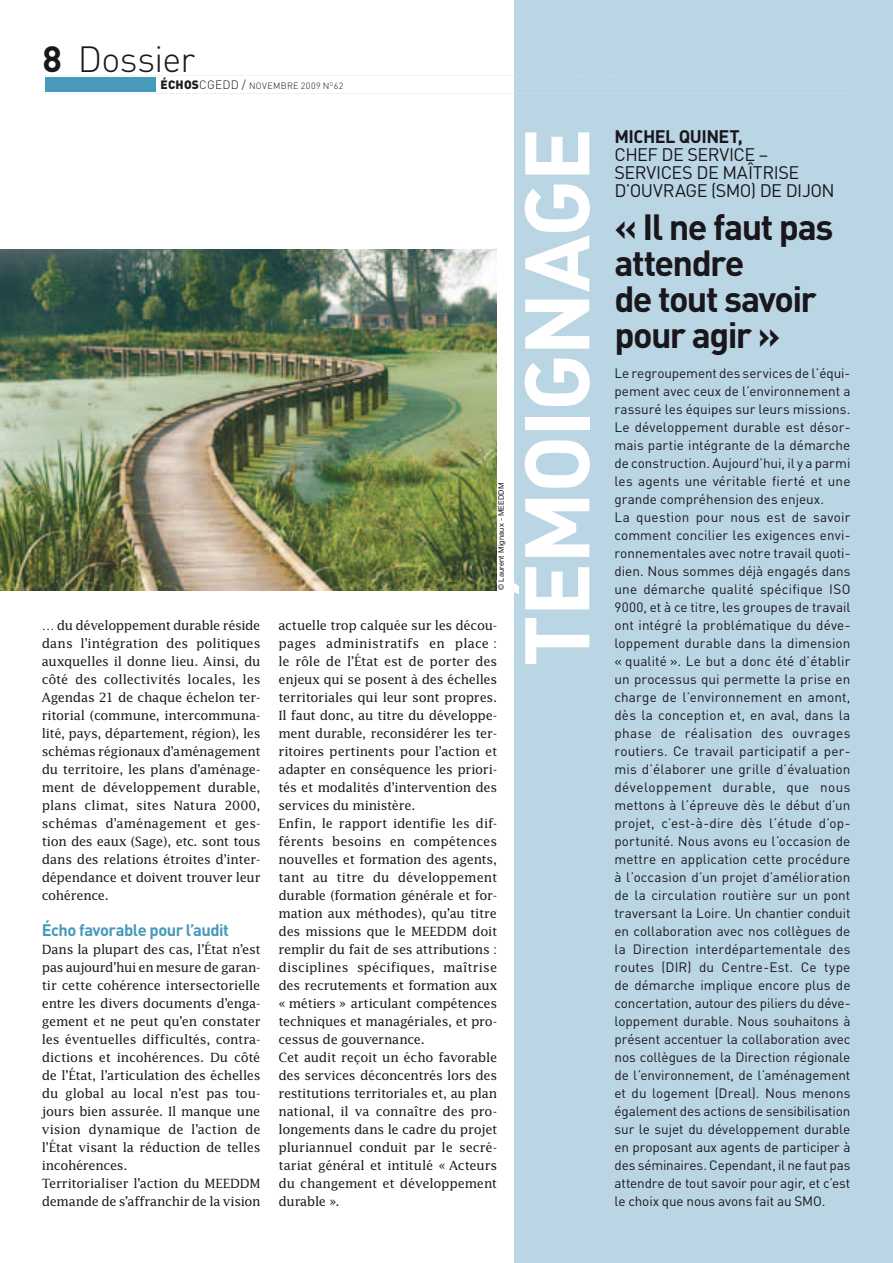
<style>
.page{position:relative;width:893px;height:1263px;background:#fff}
.page>*{position:absolute;margin:0;border:0;box-sizing:border-box;transform-origin:0 0}
.t1{font:700 90px "DIN";letter-spacing:-.02em;color:#fff}
.t2{font:700 36px/36px "DIN";letter-spacing:-.045em;color:#1a171c}
.t3{font:300 36px "DIN";letter-spacing:-.02em;color:#1a171c}
.t4{font:18px/18px "DIN";letter-spacing:-.03em;color:#1a171c}
.t5{font:700 18px "DIN";letter-spacing:-.03em;color:#1a171c}
.t6{font:700 16.5px "DIN";letter-spacing:-.03em;color:#489aba}
.t7{font:13.5px/18px "DIN";letter-spacing:.005em;color:#1a171c}
.t8{font:12.75px/18px "Lucida";letter-spacing:-.02em;color:#1a171c}
.t9{font:300 9px "DIN";letter-spacing:.035em;color:#1a171c}
.t10{font:7.5px "Helvetica Neue";letter-spacing:.02em;color:#1a171c}
.s1{font-weight:700}
.s2{font-weight:900;font-size:12px}
.s3{font-size:12px}
</style>
<div class="page">
<div style="left:514px;top:0;width:379px;height:1263px;background:#bad6e4"></div>
<svg style="left:46px;top:75px;width:468px;height:1px"></svg>
<div style="left:46px;top:77px;width:110px;height:15px;background:#489aba"></div>
<img style="left:0;top:249px;width:496px;height:341px">
<h2 class="t3" style="left:43px;top:37px;width:154px"><span class="s1">8</span> Dossier</h2>
<p class="t9" style="left:161px;top:81px;width:184px"><span class="s2">ÉCHOS</span><span class="s3">CGEDD /</span> NOVEMBRE 2009 N<sup>O</sup> 62</p>
<p class="t8" style="left:42px;top:616px;width:220px;text-align:justify">… du développement durable réside dans l’intégration des politiques auxquelles il donne lieu. Ainsi, du côté des collectivités locales, les Agendas 21 de chaque échelon ter&shy;ritorial (commune, intercommuna&shy;lité, pays, département, région), les schémas régionaux d’aménagement du territoire, les plans d’aménage&shy;ment de développement durable, plans climat, sites Natura 2000, schémas d’aménagement et ges&shy;tion des eaux (Sage), etc. sont tous dans des relations étroites d’inter&shy;dépendance et doivent trouver leur cohérence.</p>
<p class="t6" style="left:42px;top:919px;width:189px">Écho favorable pour l’audit</p>
<p class="t8" style="left:42px;top:940px;width:220px">Dans la plupart des cas, l’État n’est pas aujourd’hui en mesure de garan&shy;tir cette cohérence inter sectorielle entre les divers documents d’enga&shy;gement et ne peut qu’en constater les éventuelles difficultés, contra&shy;dictions et incohérences. Du côté de l’État, l’articulation des échelles du global au local n’est pas tou&shy;jours bien assurée. Il manque une vision dynamique de l’action de l’État visant la réduction de telles incohérences.<br>Territorialiser l’action du MEEDDM demande de s’affranchir de la vision</p>
<h1 class="t1" style="left:498px;top:667px;width:541px;rotate:-90deg">TÉMOIGNAGE</h1>
<p class="t10" style="left:497px;top:590px;width:109px;rotate:-90deg">© Laurent Mignaux - MEEDDM</p>
<p class="t8" style="left:278px;top:616px;width:220px">actuelle trop calquée sur les décou&shy;pages administratifs en place : le rôle de l’État est de porter des enjeux qui se posent à des échelles territoriales qui leur sont propres.<br>Il faut donc, au titre du développe&shy;ment durable, reconsidérer les ter&shy;ritoires pertinents pour l’action et adapter en conséquence les priori&shy;tés et modalités d’intervention des services du ministère.<br>Enfin, le rapport identifie les dif&shy;férents besoins en compétences nouvelles et formation des agents, tant au titre du développement durable (formation générale et for&shy;mation aux méthodes), qu’au titre des missions que le MEEDDM doit remplir du fait de ses attributions : disciplines spécifiques, maîtrise des recrutements et formation aux « métiers » articulant compétences techniques et managériales, et pro&shy;cessus de gouvernance.<br>Cet audit reçoit un écho favorable des services déconcentrés lors des restitutions territoriales et, au plan national, il va connaître des pro&shy;longements dans le cadre du projet pluriannuel conduit par le secré&shy;tariat général et intitulé « Acteurs du changement et développement durable ».</p>
<h3 class="t5" style="left:614px;top:124px;width:130px">MICHEL QUINET,</h3>
<h3 class="t4" style="left:614px;top:145px;width:222px">CHEF DE SERVICE –<br>SERVICES DE MAÎTRISE<br>D’OUVRAGE (SMO) DE DIJON</h3>
<h2 class="t2" style="left:614px;top:208px;width:221px">« Il ne faut pas attendre<br>de tout savoir pour agir »</h2>
<p class="t7" style="left:614px;top:364px;width:238px">Le regroupement des services de l’équi&shy;pement avec ceux de l’environnement a rassuré les équipes sur leurs missions.<br>Le développement durable est désor&shy;mais partie intégrante de la démarche de construction. Aujourd’hui, il y a parmi les agents une véritable fierté et une grande compréhension des enjeux.<br>La question pour nous est de savoir comment concilier les exigences envi&shy;ronnementales avec notre travail quoti&shy;dien. Nous sommes déjà engagés dans une démarche qualité spécifique ISO 9000, et à ce titre, les groupes de travail ont intégré la problématique du déve&shy;loppement durable dans la dimension « qualité ». Le but a donc été d’établir un processus qui permette la prise en charge de l’environnement en amont, dès la conception et, en aval, dans la phase de réalisation des ouvrages routiers. Ce travail participatif a per&shy;mis d’élaborer une grille d’évaluation développement durable, que nous mettons à l’épreuve dès le début d’un projet, c’est-à-dire dès l’étude d’op&shy;portunité. Nous avons eu l’occasion de mettre en application cette procédure à l’occasion d’un projet d’amélioration de la circulation routière sur un pont traversant la Loire. Un chantier conduit en collaboration avec nos collègues de la Direction interdépartementale des routes (DIR) du Centre-Est. Ce type de démarche implique encore plus de concertation, autour des piliers du déve&shy;loppement durable. Nous souhaitons à présent accentuer la collaboration avec nos collègues de la Direction régionale de l’environnement, de l’aménagement et du logement (Dreal). Nous menons également des actions de sensibilisation sur le sujet du développement durable en proposant aux agents de participer à des séminaires. Cependant, il ne faut pas attendre de tout savoir pour agir, et c’est le choix que nous avons fait au SMO.</p>
</div>
